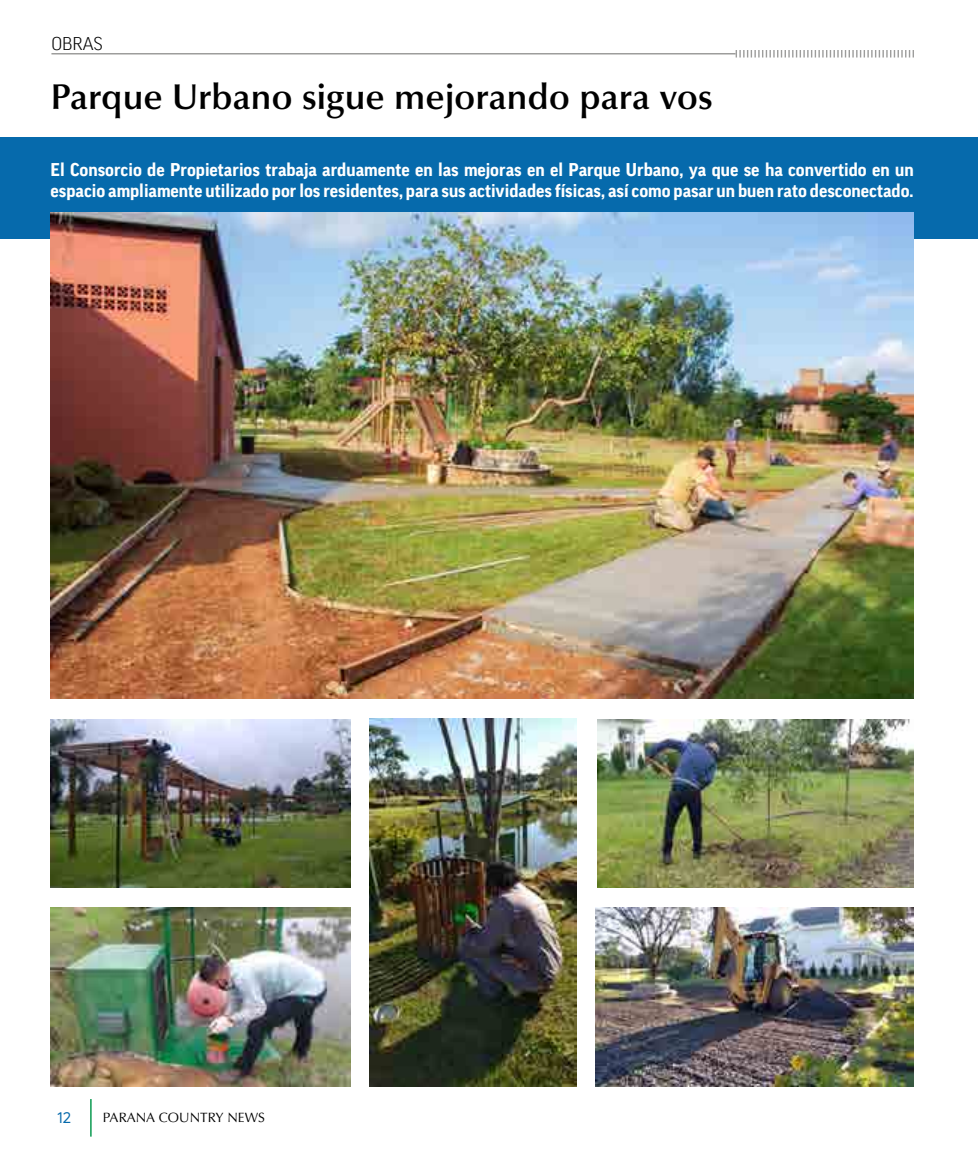
<style>
.page{position:relative;width:978px;height:1149px;background:#fff}
.page>*{position:absolute;margin:0;border:0;box-sizing:border-box;transform-origin:0 0}
.t1{font:600 36px "Optima LT Std";color:#000}
.t2{font:700 18px/21px "FF Good Pro";color:#fff}
.t3{font:300 18px "FF Good Pro";color:#000}
.t4{font:15px "Uni Neue";color:#066aac}
.t5{font:13.5px "Optima LT Std";color:#000}
</style>
<div class="page">
<div style="left:0;top:137px;width:978px;height:101px;background:#066aac"></div>
<img style="left:51px;top:213px;width:863px;height:485px">
<img style="left:595px;top:907px;width:319px;height:179px">
<img style="left:598px;top:719px;width:316px;height:168px">
<img style="left:51px;top:719px;width:299px;height:168px">
<img style="left:369px;top:718px;width:207px;height:367px">
<img style="left:51px;top:907px;width:299px;height:179px">
<hr style="left:90px;top:1098px;width:2px;height:38px;background:#0b9a51">
<hr style="left:51px;top:53px;width:685px;height:1px;background:#9d9d9c">
<svg style="left:736px;top:50px;width:178px;height:7px"></svg>
<p class="t3" style="left:51px;top:33px;width:53px">OBRAS</p>
<h1 class="t1" style="left:51px;top:76px;width:664px">Parque Urbano sigue mejorando para vos</h1>
<p class="t2" style="left:51px;top:159px;width:865px">El Consorcio de Propietarios trabaja arduamente en las mejoras en el Parque Urbano, ya que se ha convertido en un espacio ampliamente utilizado por los residentes, para sus actividades físicas, así como pasar un buen rato desconectado.</p>
<p class="t4" style="left:57px;top:1108px;width:15px">12</p>
<p class="t5" style="left:103px;top:1108px;width:164px">PARANA COUNTRY NEWS</p>
</div>
